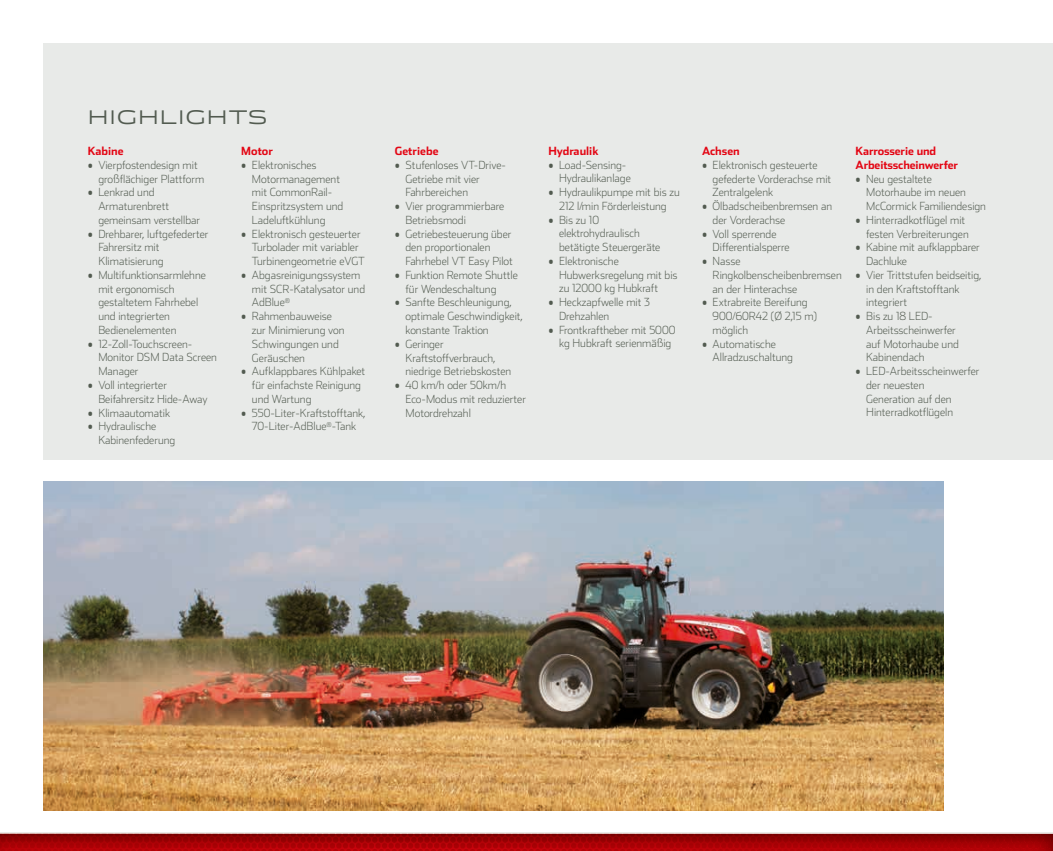
<style>
.page{position:relative;width:1053px;height:851px;background:#fff}
.page>*{position:absolute;margin:0;border:0;box-sizing:border-box;transform-origin:0 0}
.t1{font:300 18.75px "Stainless Ext";letter-spacing:.05em;color:#525b50}
.t2{font:200 11.25px/13.8px "Stainless";color:#525b50}
.t3{font:700 11.25px/13.8px "Stainless";letter-spacing:-.01em;color:#e30614}
</style>
<div class="page">
<div style="left:44px;top:44px;width:1008px;height:416px;background:#e8eae8"></div>
<img style="left:44px;top:481px;width:899px;height:329px">
<img style="left:0;top:833px;width:1052px;height:17px">
<hr style="left:0;top:831px;width:1052px;height:2px;background:#f4f5f3">
<h1 class="t1" style="left:88px;top:106px;width:181px">HIGHLIGHTS</h1>
<p class="t3" style="left:88px;top:144px;width:37px">Kabine</p>
<p class="t2" style="left:98px;top:158px;width:107px;text-indent:-11px">• Vierpfostendesign mit großflächiger Plattform</p>
<p class="t2" style="left:98px;top:185px;width:103px;text-indent:-11px">• Lenkrad und<br>Armaturenbrett gemeinsam verstellbar</p>
<p class="t2" style="left:98px;top:227px;width:112px;text-indent:-11px">• Drehbarer, luftgefederter<br>Fahrersitz mit<br>Klimatisierung</p>
<p class="t2" style="left:98px;top:268px;width:109px;text-indent:-11px">• Multifunktionsarmlehne mit ergonomisch gestaltetem Fahrhebel und integrierten<br>Bedienelementen</p>
<p class="t2" style="left:98px;top:337px;width:120px;text-indent:-11px">• 12-Zoll-Touchscreen-<br>Monitor DSM Data Screen<br>Manager</p>
<p class="t2" style="left:98px;top:378px;width:111px;text-indent:-11px">• Voll integrierter<br>Beifahrersitz Hide-Away</p>
<p class="t2" style="left:88px;top:405px;width:84px">• Klimaautomatik</p>
<p class="t2" style="left:98px;top:419px;width:78px;text-indent:-11px">• Hydraulische<br>Kabinenfederung</p>
<p class="t3" style="left:241px;top:144px;width:33px">Motor</p>
<p class="t2" style="left:252px;top:158px;width:93px;text-indent:-11px">• Elektronisches<br>Motormanagement mit CommonRail-<br>Einspritzsystem und<br>Ladeluftkühlung</p>
<p class="t2" style="left:252px;top:227px;width:114px;text-indent:-11px">• Elektronisch gesteuerter<br>Turbolader mit variabler<br>Turbinengeometrie eVGT</p>
<p class="t2" style="left:252px;top:268px;width:115px;text-indent:-11px">• Abgasreinigungssystem mit SCR-Katalysator und<br>AdBlue<sup>®</sup></p>
<p class="t2" style="left:252px;top:309px;width:94px;text-indent:-11px">• Rahmenbauweise zur Minimierung von<br>Schwingungen und<br>Geräuschen</p>
<p class="t2" style="left:252px;top:364px;width:115px;text-indent:-11px">• Aufklappbares Kühlpaket für einfachste Reinigung und Wartung</p>
<p class="t2" style="left:241px;top:405px;width:126px;text-align:center">• 550-Liter-Kraftstofftank,<br>70-Liter-AdBlue<sup>®</sup>-Tank</p>
<p class="t3" style="left:395px;top:144px;width:45px">Getriebe</p>
<p class="t2" style="left:405px;top:158px;width:102px;text-indent:-11px">• Stufenloses VT-Drive-<br>Getriebe mit vier<br>Fahrbereichen</p>
<p class="t2" style="left:405px;top:199px;width:100px;text-indent:-11px">• Vier programmierbare<br>Betriebsmodi</p>
<p class="t2" style="left:405px;top:227px;width:109px;text-indent:-11px">• Getriebesteuerung über den proportionalen<br>Fahrhebel VT Easy Pilot</p>
<p class="t2" style="left:405px;top:268px;width:114px;text-indent:-11px">• Funktion Remote Shuttle für Wendeschaltung</p>
<p class="t2" style="left:405px;top:295px;width:119px;text-indent:-11px">• Sanfte Beschleunigung, optimale Geschwindigkeit, konstante Traktion</p>
<p class="t2" style="left:405px;top:337px;width:107px;text-indent:-11px">• Geringer<br>Kraftstoffverbrauch, niedrige Betriebskosten</p>
<p class="t2" style="left:405px;top:378px;width:122px;text-indent:-11px">• 40 km/h oder 50km/h<br>Eco-Modus mit reduzierter<br>Motordrehzahl</p>
<p class="t3" style="left:548px;top:144px;width:52px">Hydraulik</p>
<p class="t2" style="left:559px;top:158px;width:73px;text-indent:-11px">• Load-Sensing-<br>Hydraulikanlage</p>
<p class="t2" style="left:548px;top:185px;width:133px;text-align:center">• Hydraulikpumpe mit bis zu<br>212 l/min Förderleistung</p>
<p class="t2" style="left:559px;top:213px;width:103px;text-indent:-11px">• Bis zu 10 elektrohydraulisch betätigte Steuergeräte</p>
<p class="t2" style="left:559px;top:254px;width:120px;text-indent:-11px">• Elektronische<br>Hubwerksregelung mit bis zu 12000 kg Hubkraft</p>
<p class="t2" style="left:559px;top:295px;width:92px;text-indent:-11px">• Heckzapfwelle mit 3<br>Drehzahlen</p>
<p class="t2" style="left:548px;top:323px;width:128px;text-align:center">• Frontkraftheber mit 5000 kg Hubkraft serienmäßig</p>
<p class="t3" style="left:702px;top:144px;width:39px">Achsen</p>
<p class="t2" style="left:712px;top:158px;width:120px;text-indent:-11px">• Elektronisch gesteuerte gefederte Vorderachse mit<br>Zentralgelenk</p>
<p class="t2" style="left:712px;top:199px;width:121px;text-indent:-11px">• Ölbadscheibenbremsen an der Vorderachse</p>
<p class="t2" style="left:712px;top:227px;width:79px;text-indent:-11px">• Voll sperrende<br>Differentialsperre</p>
<p class="t2" style="left:712px;top:254px;width:131px;text-indent:-11px">• Nasse<br>Ringkolbenscheibenbremsen an der Hinterachse</p>
<p class="t2" style="left:712px;top:295px;width:106px;text-indent:-11px">• Extrabreite Bereifung<br>900/60R42 (Ø 2,15 m) möglich</p>
<p class="t2" style="left:712px;top:337px;width:82px;text-indent:-11px">• Automatische<br>Allradzuschaltung</p>
<p class="t3" style="left:855px;top:144px;width:104px">Karrosserie und<br>Arbeitsscheinwerfer</p>
<p class="t2" style="left:866px;top:172px;width:121px;text-indent:-11px">• Neu gestaltete<br>Motorhaube im neuen<br>McCormick Familiendesign</p>
<p class="t2" style="left:866px;top:213px;width:104px;text-indent:-11px">• Hinterradkotflügel mit festen Verbreiterungen</p>
<p class="t2" style="left:866px;top:240px;width:115px;text-indent:-11px">• Kabine mit aufklappbarer<br>Dachluke</p>
<p class="t2" style="left:866px;top:268px;width:117px;text-indent:-11px">• Vier Trittstufen beidseitig, in den Kraftstofftank integriert</p>
<p class="t2" style="left:866px;top:309px;width:94px;text-indent:-11px">• Bis zu 18 LED-<br>Arbeitsscheinwerfer auf Motorhaube und<br>Kabinendach</p>
<p class="t2" style="left:866px;top:364px;width:115px;text-indent:-11px">• LED-Arbeitsscheinwerfer der neuesten<br>Generation auf den<br>Hinterradkotflügeln</p>
</div>
